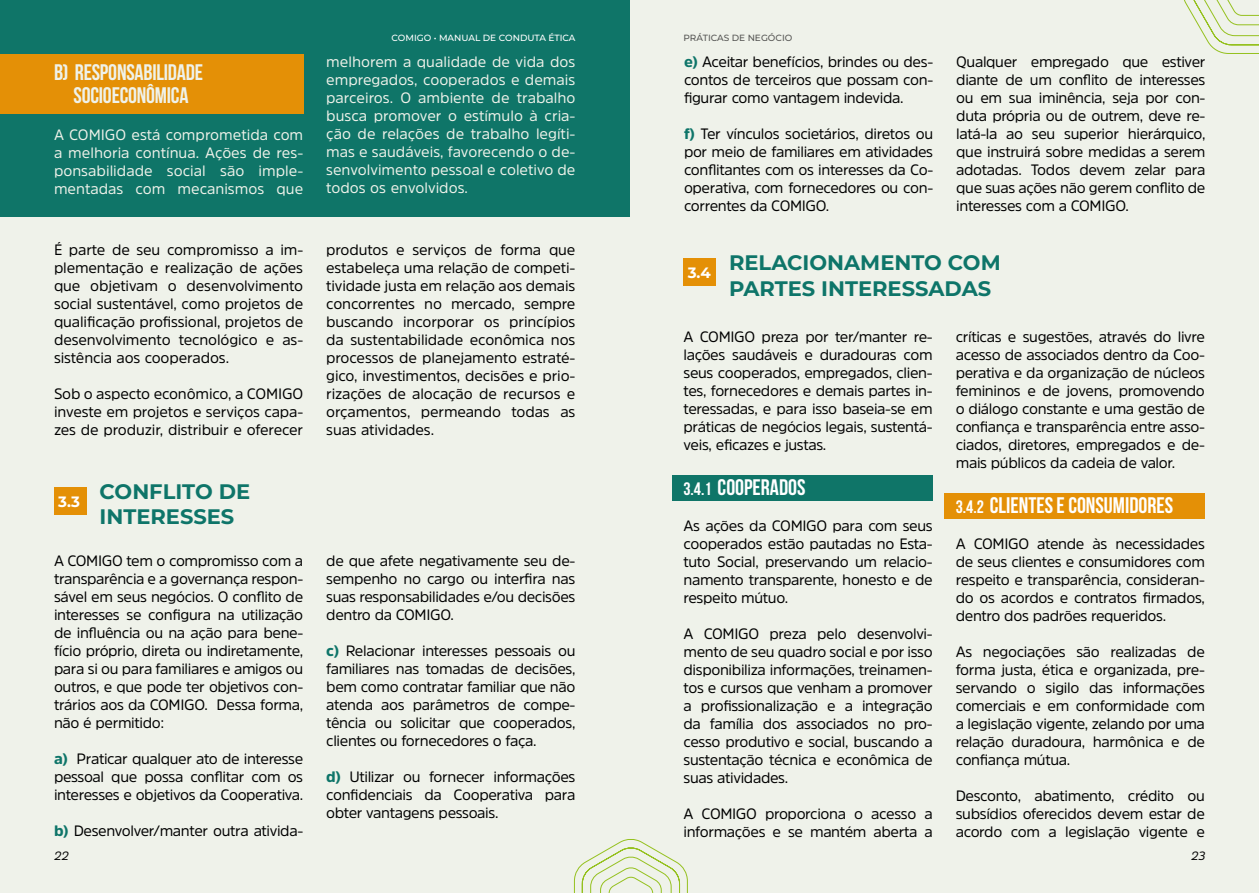
<style>
.page{position:relative;width:1259px;height:893px;background:#eff2ea}
.page>*{position:absolute;margin:0;border:0;box-sizing:border-box;transform-origin:0 0}
.t1{font:700 22.5px "Bebas Neue";color:#fff}
.t2{font:700 22.5px/22.5px "Bebas Neue";letter-spacing:-.01em;color:#eff2ea;text-align:center}
.t3{font:700 21px/25.2px "Montserrat";color:#0e7569}
.t4{font:15px/18px "Amsi Pro";letter-spacing:-.025em;color:#000;text-align:justify}
.t5{font:15px/18px "Amsi Pro";color:#eff2ea;text-align:justify}
.t6{font:700 15px "Montserrat";color:#fff}
.t7{font:italic 12px "Amsi Pro";color:#000}
.t8{font:500 9px "Montserrat";color:#fff}
.t9{font:500 9px "Montserrat";color:#585856}
.s1{font-weight:900;color:#0e7569}
.s2{font-size:18px}
</style>
<div class="page">
<svg style="left:573px;top:839px;width:115px;height:54px"></svg>
<svg style="left:1184px;top:0;width:75px;height:54px"></svg>
<div style="left:0;top:0;width:629px;height:217px;background:#0f7568"></div>
<div style="left:0;top:54px;width:303px;height:59px;background:#e49006"></div>
<div style="left:54px;top:487px;width:32px;height:27px;background:#e49006"></div>
<div style="left:944px;top:493px;width:261px;height:25px;background:#e49006"></div>
<div style="left:672px;top:475px;width:260px;height:26px;background:#0f7568"></div>
<div style="left:683px;top:259px;width:33px;height:27px;background:#e49006"></div>
<h1 class="t2" style="left:54px;top:61px;width:150px">B) RESPONSABILIDADE<br>SOCIOECONÔMICA</h1>
<p class="t5" style="left:54px;top:125px;width:251px">A COMIGO está comprometida com a melhoria contínua. Ações de res&shy;ponsabilidade social são imple&shy;mentadas com mecanismos que</p>
<p class="t4" style="left:54px;top:241px;width:251px">É parte de seu compromisso a im&shy;plementação e realização de ações que objetivam o desenvolvimento social sustentável, como projetos de qualificação profissional, projetos de desenvolvimento tecnológico e as&shy;sistência aos cooperados.</p>
<p class="t4" style="left:54px;top:385px;width:251px">Sob o aspecto econômico, a COMIGO investe em projetos e serviços capa&shy;zes de produzir, distribuir e oferecer</p>
<p class="t6" style="left:58px;top:490px;width:23px">3.3</p>
<h2 class="t3" style="left:99px;top:477px;width:152px">CONFLITO DE<br>INTERESSES</h2>
<p class="t4" style="left:54px;top:551px;width:251px">A COMIGO tem o compromisso com a transparência e a governança respon&shy;sável em seus negócios. O conflito de interesses se configura na utilização de influência ou na ação para bene&shy;fício próprio, direta ou indiretamente, para si ou para familiares e amigos ou outros, e que pode ter objetivos con&shy;trários aos da COMIGO. Dessa forma, não é permitido:</p>
<p class="t4" style="left:54px;top:749px;width:251px"><span class="s1">a)</span> Praticar qualquer ato de interesse pessoal que possa conflitar com os interesses e objetivos da Cooperativa.</p>
<p class="t4" style="left:54px;top:821px;width:251px"><span class="s1">b)</span> Desenvolver/manter outra ativida-</p>
<p class="t8" style="left:391px;top:32px;width:185px">COMIGO • MANUAL DE CONDUTA ÉTICA</p>
<p class="t5" style="left:326px;top:52px;width:251px">melhorem a qualidade de vida dos empregados, cooperados e demais parceiros. O ambiente de trabalho busca promover o estímulo à cria&shy;ção de relações de trabalho legíti&shy;mas e saudáveis, favorecendo o de&shy;senvolvimento pessoal e coletivo de todos os envolvidos.</p>
<p class="t4" style="left:326px;top:241px;width:251px">produtos e serviços de forma que estabeleça uma relação de competi&shy;tividade justa em relação aos demais concorrentes no mercado, sempre buscando incorporar os princípios da sustentabilidade econômica nos processos de planejamento estraté&shy;gico, investimentos, decisões e prio&shy;rizações de alocação de recursos e orçamentos, permeando todas as suas atividades.</p>
<p class="t4" style="left:326px;top:551px;width:251px">de que afete negativamente seu de&shy;sempenho no cargo ou interfira nas suas responsabilidades e/ou decisões dentro da COMIGO.</p>
<p class="t4" style="left:326px;top:641px;width:251px"><span class="s1">c)</span> Relacionar interesses pessoais ou familiares nas tomadas de decisões, bem como contratar familiar que não atenda aos parâmetros de compe&shy;tência ou solicitar que cooperados, clientes ou fornecedores o faça.</p>
<p class="t4" style="left:326px;top:767px;width:251px"><span class="s1">d)</span> Utilizar ou fornecer informações confidenciais da Cooperativa para obter vantagens pessoais.</p>
<p class="t9" style="left:683px;top:32px;width:110px">PRÁTICAS DE NEGÓCIO</p>
<p class="t4" style="left:684px;top:52px;width:251px"><span class="s1">e)</span> Aceitar benefícios, brindes ou des&shy;contos de terceiros que possam con&shy;figurar como vantagem indevida.</p>
<p class="t4" style="left:684px;top:124px;width:251px"><span class="s1">f)</span> Ter vínculos societários, diretos ou por meio de familiares em atividades conflitantes com os interesses da Co&shy;operativa, com fornecedores ou con&shy;correntes da COMIGO.</p>
<p class="t4" style="left:956px;top:52px;width:251px">Qualquer empregado que estiver diante de um conflito de interesses ou em sua iminência, seja por con&shy;duta própria ou de outrem, deve re&shy;latá-la ao seu superior hierárquico, que instruirá sobre medidas a serem adotadas. Todos devem zelar para que suas ações não gerem conflito de interesses com a COMIGO.</p>
<p class="t6" style="left:688px;top:262px;width:25px">3.4</p>
<h2 class="t3" style="left:729px;top:249px;width:273px">RELACIONAMENTO COM<br>PARTES INTERESSADAS</h2>
<p class="t4" style="left:683px;top:327px;width:251px">A COMIGO preza por ter/manter re&shy;lações saudáveis e duradouras com seus cooperados, empregados, clien&shy;tes, fornecedores e demais partes in&shy;teressadas, e para isso baseia-se em práticas de negócios legais, sustentá&shy;veis, eficazes e justas.</p>
<h1 class="t1" style="left:683px;top:475px;width:124px"><span class="s2">3.4.1</span> COOPERADOS</h1>
<p class="t4" style="left:683px;top:516px;width:251px">As ações da COMIGO para com seus cooperados estão pautadas no Esta&shy;tuto Social, preservando um relacio&shy;namento transparente, honesto e de respeito mútuo.</p>
<p class="t4" style="left:683px;top:624px;width:251px">A COMIGO preza pelo desenvolvi&shy;mento de seu quadro social e por isso disponibiliza informações, treinamen&shy;tos e cursos que venham a promover a profissionalização e a integração da família dos associados no pro&shy;cesso produtivo e social, buscando a sustentação técnica e econômica de suas atividades.</p>
<p class="t4" style="left:683px;top:804px;width:251px">A COMIGO proporciona o acesso a informações e se mantém aberta a</p>
<p class="t4" style="left:955px;top:327px;width:251px">críticas e sugestões, através do livre acesso de associados dentro da Coo&shy;perativa e da organização de núcleos femininos e de jovens, promovendo o diálogo constante e uma gestão de confiança e transparência entre asso&shy;ciados, diretores, empregados e de&shy;mais públicos da cadeia de valor.</p>
<h1 class="t1" style="left:955px;top:493px;width:219px"><span class="s2">3.4.2</span> CLIENTES E CONSUMIDORES</h1>
<p class="t4" style="left:955px;top:534px;width:251px">A COMIGO atende às necessidades de seus clientes e consumidores com respeito e transparência, consideran&shy;do os acordos e contratos firmados, dentro dos padrões requeridos.</p>
<p class="t4" style="left:955px;top:642px;width:251px">As negociações são realizadas de forma justa, ética e organizada, pre&shy;servando o sigilo das informações comerciais e em conformidade com a legislação vigente, zelando por uma relação duradoura, harmônica e de confiança mútua.</p>
<p class="t4" style="left:955px;top:786px;width:251px">Desconto, abatimento, crédito ou subsídios oferecidos devem estar de acordo com a legislação vigente e</p>
<p class="t7" style="left:54px;top:848px;width:16px">22</p>
<p class="t7" style="left:1191px;top:848px;width:16px">23</p>
</div>
